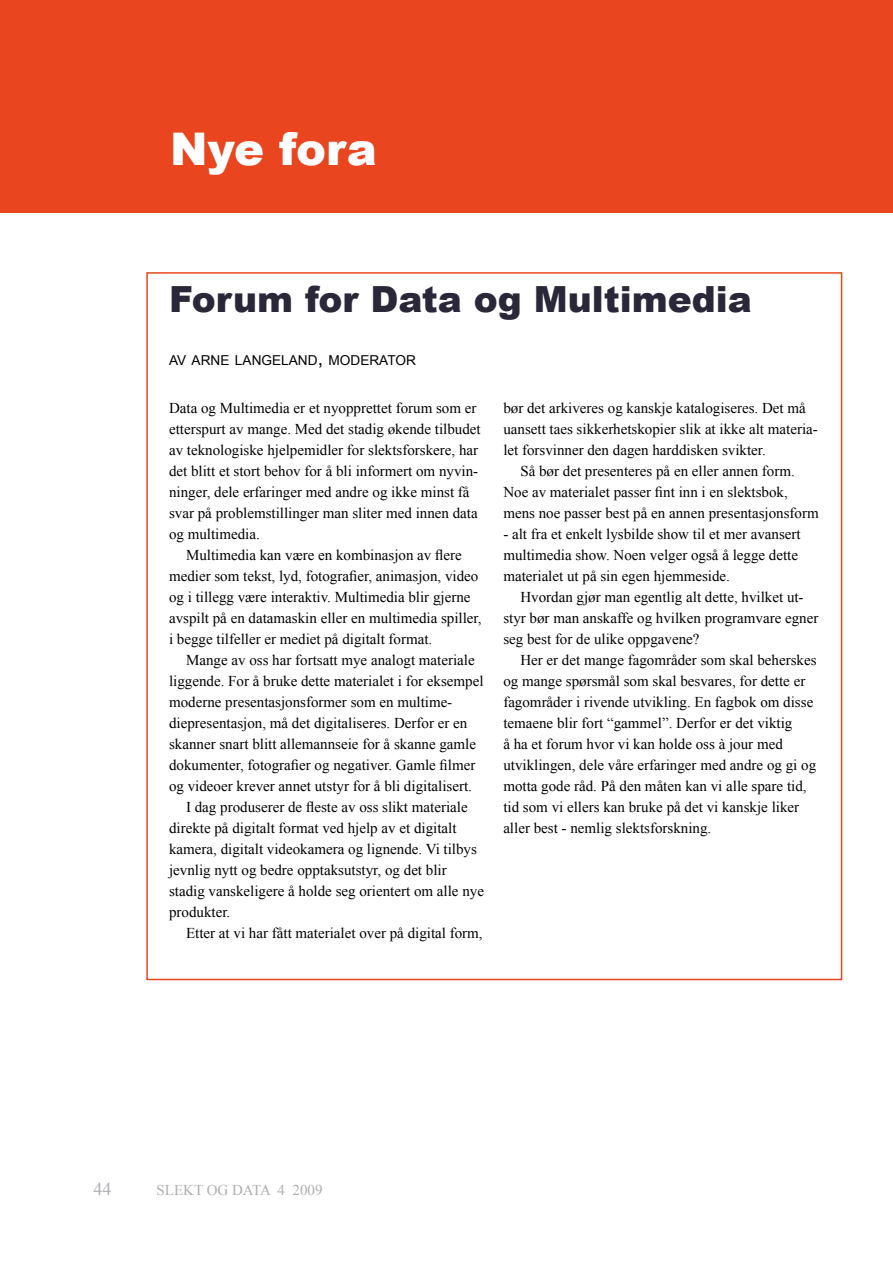
<style>
.page{position:relative;width:893px;height:1263px;background:#fff}
.page>*{position:absolute;margin:0;border:0;box-sizing:border-box;transform-origin:0 0}
.t1{font:900 45px "Arial";color:#fff}
.t2{font:900 36px "Arial";color:#292738}
.t3{font:18px "Times New Roman";color:#aeafb2}
.t4{font:15px/21px "Times New Roman";color:#000}
.t5{font:15px "Times New Roman";color:#aeafb2}
.t6{font:13.65px "Arial";color:#000}
.s1{font-size:19.5px}
</style>
<div class="page">
<div style="left:0;top:0;width:893px;height:213px;background:#e9461f"></div>
<h1 class="t1" style="left:170px;top:116px;width:208px">Nye fora</h1>
<h2 class="t2" style="left:169px;top:273px;width:584px">Forum for Data og Multimedia</h2>
<p class="t6" style="left:169px;top:351px;width:248px">AV ARNE LANGELAND<span class="s1">,</span> MODERATOR</p>
<p class="t4" style="left:169px;top:397px;width:313px">Data og Multimedia er et nyopprettet forum som er etterspurt av mange. Med det stadig økende tilbudet av teknologiske hjelpemidler for slektsforskere, har det blitt et stort behov for å bli informert om nyvin&shy;ninger, dele erfaringer med andre og ikke minst få svar på problemstillinger man sliter med innen data og multimedia.</p>
<p class="t4" style="left:169px;top:544px;width:314px;text-indent:17px">Multimedia kan være en kombinasjon av flere medier som tekst, lyd, fotografier, animasjon, video og i tillegg være interaktiv. Multimedia blir gjerne avspilt på en datamaskin eller en multimedia spiller, i begge tilfeller er mediet på digitalt format.</p>
<p class="t4" style="left:186px;top:649px;width:290px">Mange av oss har fortsatt mye analogt materiale</p>
<p class="t4" style="left:169px;top:670px;width:316px">liggende. For å bruke dette materialet i for eksempel</p>
<p class="t4" style="left:169px;top:691px;width:285px">moderne presentasjonsformer som en multime-</p>
<p class="t4" style="left:169px;top:712px;width:300px">diepresentasjon, må det digitaliseres. Derfor er en</p>
<p class="t4" style="left:169px;top:733px;width:309px">skanner snart blitt allemannseie for å skanne gamle</p>
<p class="t4" style="left:169px;top:754px;width:308px">dokumenter, fotografier og negativer. Gamle filmer</p>
<p class="t4" style="left:169px;top:775px;width:304px">og videoer krever annet utstyr for å bli digitalisert.</p>
<p class="t4" style="left:186px;top:796px;width:283px">I dag produserer de fleste av oss slikt materiale</p>
<p class="t4" style="left:169px;top:817px;width:289px">direkte på digitalt format ved hjelp av et digitalt</p>
<p class="t4" style="left:169px;top:838px;width:309px">kamera, digitalt videokamera og lignende. Vi tilbys</p>
<p class="t4" style="left:169px;top:859px;width:279px">jevnlig nytt og bedre opptaksutstyr, og det blir</p>
<p class="t4" style="left:169px;top:880px;width:316px">stadig vanskeligere å holde seg orientert om alle nye</p>
<p class="t4" style="left:169px;top:901px;width:63px">produkter.</p>
<p class="t4" style="left:186px;top:922px;width:298px">Etter at vi har fått materialet over på digital form,</p>
<p class="t4" style="left:503px;top:397px;width:304px">bør det arkiveres og kanskje katalogiseres. Det må</p>
<p class="t4" style="left:503px;top:418px;width:316px">uansett taes sikkerhetskopier slik at ikke alt materia-</p>
<p class="t4" style="left:503px;top:439px;width:264px">let forsvinner den dagen harddisken svikter.</p>
<p class="t4" style="left:520px;top:460px;width:276px">Så bør det presenteres på en eller annen form.</p>
<p class="t4" style="left:503px;top:481px;width:286px">Noe av materialet passer fint inn i en slektsbok,</p>
<p class="t4" style="left:503px;top:502px;width:317px">mens noe passer best på en annen presentasjonsform</p>
<p class="t4" style="left:503px;top:523px;width:299px">- alt fra et enkelt lysbilde show til et mer avansert multimedia show. Noen velger også å legge dette materialet ut på sin egen hjemmeside.</p>
<p class="t4" style="left:503px;top:586px;width:317px;text-indent:17px">Hvordan gjør man egentlig alt dette, hvilket ut&shy;styr bør man anskaffe og hvilken programvare egner seg best for de ulike oppgavene?</p>
<p class="t4" style="left:503px;top:649px;width:315px;text-indent:17px">Her er det mange fagområder som skal beherskes og mange spørsmål som skal besvares, for dette er fagområder i rivende utvikling. En fagbok om disse temaene blir fort “gammel”. Derfor er det viktig<br>å ha et forum hvor vi kan holde oss à jour med utviklingen, dele våre erfaringer med andre og gi og motta gode råd. På den måten kan vi alle spare tid, tid som vi ellers kan bruke på det vi kanskje liker aller best - nemlig slektsforskning.</p>
<p class="t3" style="left:94px;top:1176px;width:19px">44</p>
<p class="t5" style="left:157px;top:1179px;width:168px">SLEKT OG DATA 4 2009</p>
</div>
